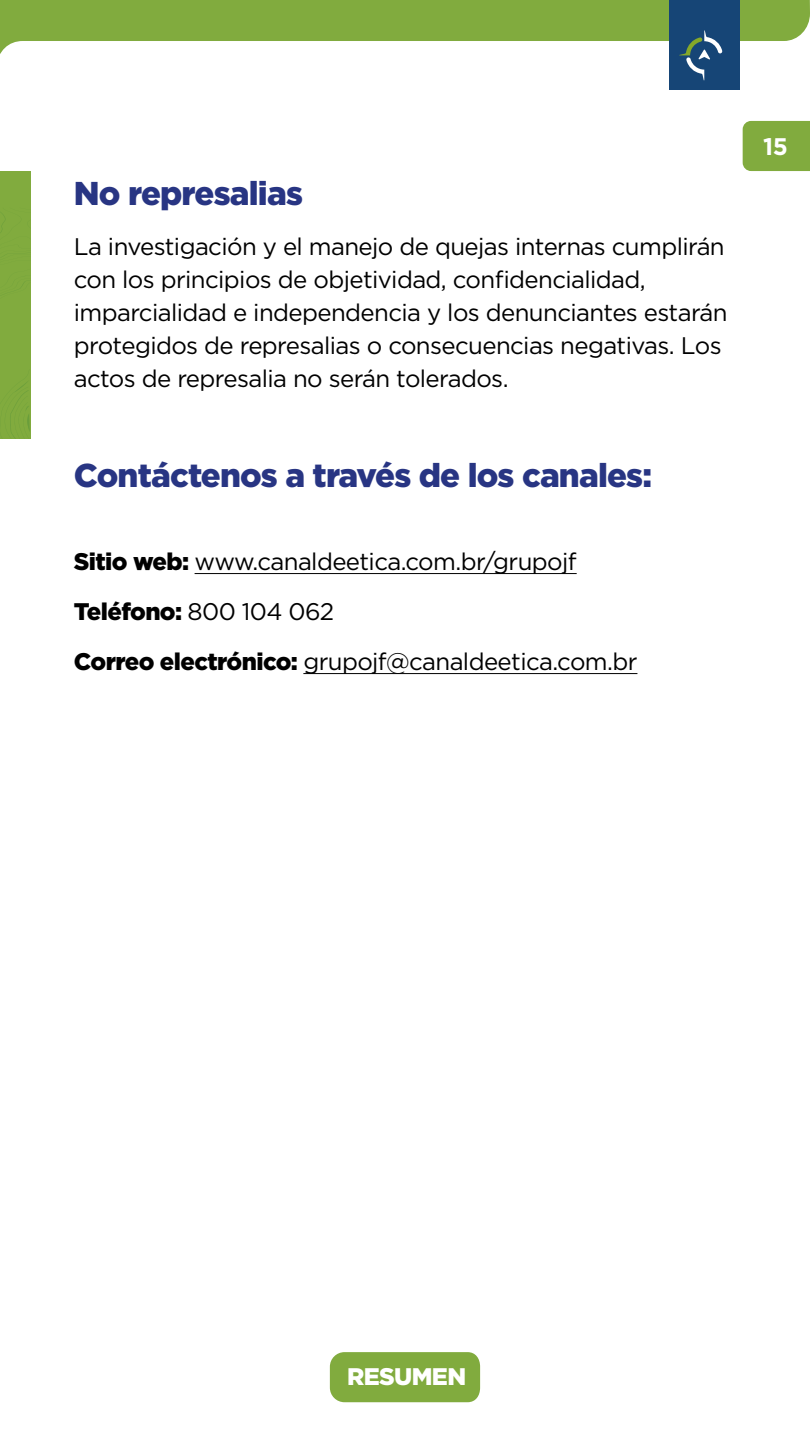
<style>
.page{position:relative;width:810px;height:1440px;background:#fff}
.page>*{position:absolute;margin:0;border:0;box-sizing:border-box;transform-origin:0 0}
.t1{font:900 33px "Gotham";letter-spacing:-.025em;color:#283583}
.t2{font:24px/33px "Gotham";letter-spacing:-.025em;color:#000}
.t3{font:900 24px "Gotham";letter-spacing:-.025em;color:#fff}
.t4{font:700 24px "Gotham";color:#fff}
.s1{font-weight:900}
</style>
<div class="page">
<svg style="left:0;top:0;width:810px;height:121px"></svg>
<div style="left:669px;top:0;width:71px;height:90px;background:#164576"></div>
<svg style="left:679px;top:30px;width:44px;height:51px"></svg>
<div style="left:330px;top:1352px;width:150px;height:50px;background:#81ab3e"></div>
<div style="left:743px;top:121px;width:67px;height:50px;background:#81ab3e"></div>
<div style="left:0;top:171px;width:30px;height:268px;background:#81ab3e"></div>
<svg style="left:0;top:215px;width:24px;height:72px"></svg>
<svg style="left:10px;top:382px;width:20px;height:56px"></svg>
<hr style="left:195px;top:573px;width:382px;height:1px;background:#000">
<hr style="left:303px;top:673px;width:334px;height:1px;background:#000">
<h1 class="t1" style="left:74px;top:171px;width:231px">No represalias</h1>
<p class="t2" style="left:74px;top:230px;width:655px">La investigación y el manejo de quejas internas cumplirán con los principios de objetividad, confidencialidad, imparcialidad e independencia y los denunciantes estarán protegidos de represalias o consecuencias negativas. Los actos de represalia no serán tolerados.</p>
<h1 class="t1" style="left:74px;top:453px;width:580px">Contáctenos a través de los canales:</h1>
<p class="t2" style="left:74px;top:536px;width:565px;line-height:50px"><span class="s1">Sitio web:</span> www.canaldeetica.com.br/grupojf<br><span class="s1">Teléfono:</span> 800 104 062<br><span class="s1">Correo electrónico:</span> grupojf@canaldeetica.com.br</p>
<p class="t4" style="left:763px;top:130px;width:26px">15</p>
<p class="t3" style="left:347px;top:1360px;width:121px">RESUMEN</p>
</div>
